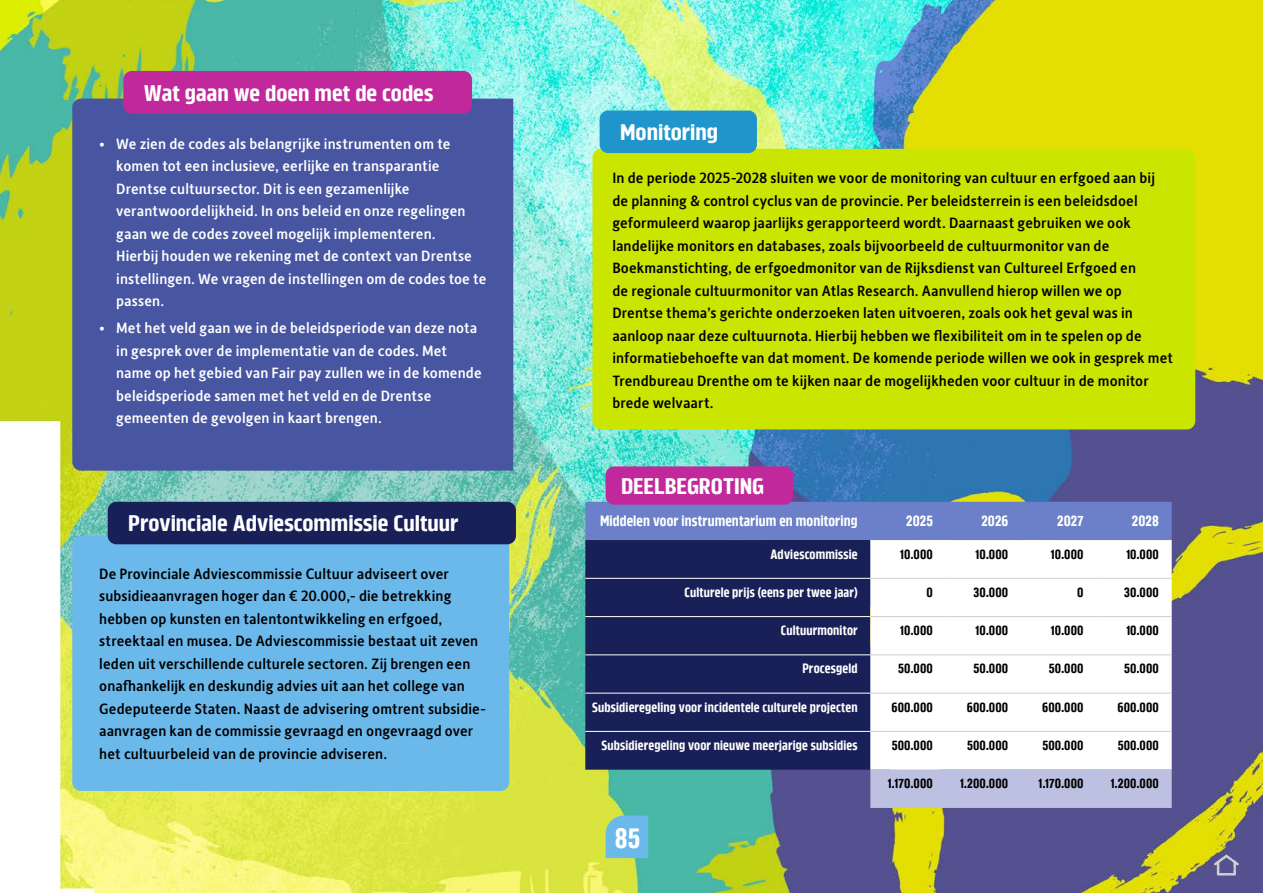
<style>
.page{position:relative;width:1263px;height:893px;background:#fff}
.page>*{position:absolute;margin:0;border:0;box-sizing:border-box;transform-origin:0 0}
.t1{font:700 condensed 28.5px "Amfibia";color:#fff}
.t2{font:700 condensed 22.5px "Amfibia";color:#fff;scale:1.1 1}
.t3{font:500 15px/22.5px "Alber New";letter-spacing:.005em;color:#000}
.opsomming_zwart_zonder_wit{font:500 15px/22.5px "Alber New";letter-spacing:.005em;color:#fff}
.koptekst{font:700 condensed 15px "Amfibia";letter-spacing:.01em;color:#fff}
.body{font:700 condensed 13.5px "Amfibia";letter-spacing:.005em;color:#000}
.linker_kol{font:700 condensed 13.5px "Amfibia";letter-spacing:.015em;color:#fff}
</style>
<div class="page">
<img style="left:0;top:0;width:1263px;height:893px">
<div style="left:72px;top:536px;width:437px;height:255px;background:#6bb8ea;border-radius:9px"></div>
<div style="left:592px;top:149px;width:603px;height:280px;background:#cae500;border-radius:9px"></div>
<div style="left:72px;top:99px;width:441px;height:372px;background:#4856a2"></div>
<div style="left:585px;top:502px;width:587px;height:38px;background:#6b80c8"></div>
<div style="left:585px;top:540px;width:285px;height:230px;background:#192057"></div>
<svg style="left:870px;top:540px;width:302px;height:230px"></svg>
<div style="left:870px;top:770px;width:302px;height:38px;background:#bcc1e2"></div>
<hr style="left:585px;top:578px;width:285px;height:1px;background:#fff">
<hr style="left:585px;top:616px;width:285px;height:1px;background:#fff">
<hr style="left:585px;top:654px;width:285px;height:1px;background:#fff">
<hr style="left:585px;top:693px;width:285px;height:1px;background:#fff">
<hr style="left:585px;top:731px;width:285px;height:1px;background:#fff">
<hr style="left:870px;top:578px;width:76px;height:1px;background:#cfcfcf">
<hr style="left:946px;top:578px;width:75px;height:1px;background:#cfcfcf">
<hr style="left:1021px;top:578px;width:75px;height:1px;background:#cfcfcf">
<hr style="left:1096px;top:578px;width:76px;height:1px;background:#cfcfcf">
<hr style="left:870px;top:616px;width:76px;height:1px;background:#cfcfcf">
<hr style="left:946px;top:616px;width:75px;height:1px;background:#cfcfcf">
<hr style="left:1021px;top:616px;width:75px;height:1px;background:#cfcfcf">
<hr style="left:1096px;top:616px;width:76px;height:1px;background:#cfcfcf">
<hr style="left:870px;top:654px;width:76px;height:1px;background:#cfcfcf">
<hr style="left:946px;top:654px;width:75px;height:1px;background:#cfcfcf">
<hr style="left:1021px;top:654px;width:75px;height:1px;background:#cfcfcf">
<hr style="left:1096px;top:654px;width:76px;height:1px;background:#cfcfcf">
<hr style="left:870px;top:693px;width:76px;height:1px;background:#cfcfcf">
<hr style="left:946px;top:693px;width:75px;height:1px;background:#cfcfcf">
<hr style="left:1021px;top:693px;width:75px;height:1px;background:#cfcfcf">
<hr style="left:1096px;top:693px;width:76px;height:1px;background:#cfcfcf">
<hr style="left:870px;top:731px;width:76px;height:1px;background:#cfcfcf">
<hr style="left:946px;top:731px;width:75px;height:1px;background:#cfcfcf">
<hr style="left:1021px;top:731px;width:75px;height:1px;background:#cfcfcf">
<hr style="left:1096px;top:731px;width:76px;height:1px;background:#cfcfcf">
<div style="left:605px;top:466px;width:188px;height:39px;background:#c1289b;border-radius:9px"></div>
<div style="left:600px;top:111px;width:157px;height:42px;background:#2095cc;border-radius:9px"></div>
<div style="left:108px;top:502px;width:408px;height:42px;background:#192057;border-radius:9px"></div>
<div style="left:123px;top:71px;width:349px;height:42px;background:#c1289b;border-radius:9px"></div>
<div style="left:606px;top:816px;width:42px;height:42px;background:#6bb8ea"></div>
<svg style="left:1212px;top:853px;width:28px;height:23px"></svg>
<p class="t2" style="left:144px;top:79px;width:265px">Wat gaan we doen met de codes</p>
<p class="opsomming_zwart_zonder_wit" style="left:116px;top:132px;width:372px;text-indent:-17px">• We zien de codes als belangrijke instrumenten om te komen tot een inclusieve, eerlijke en transparantie Drentse cultuursector. Dit is een gezamenlijke verantwoordelijkheid. In ons beleid en onze regelingen gaan we de codes zoveel mogelijk implementeren.<br>Hierbij houden we rekening met de context van Drentse instellingen. We vragen de instellingen om de codes toe te passen.</p>
<p class="opsomming_zwart_zonder_wit" style="left:116px;top:316px;width:367px;text-indent:-17px">• Met het veld gaan we in de beleidsperiode van deze nota in gesprek over de implementatie van de codes. Met name op het gebied van Fair pay zullen we in de komende beleidsperiode samen met het veld en de Drentse gemeenten de gevolgen in kaart brengen.</p>
<p class="t2" style="left:128px;top:509px;width:301px">Provinciale Adviescommissie Cultuur</p>
<p class="t3" style="left:99px;top:561px;width:388px">De Provinciale Adviescommissie Cultuur adviseert over subsidieaanvragen hoger dan € 20.000,- die betrekking hebben op kunsten en talentontwikkeling en erfgoed, streektaal en musea. De Adviescommissie bestaat uit zeven leden uit verschillende culturele sectoren. Zij brengen een onafhankelijk en deskundig advies uit aan het college van Gedeputeerde Staten. Naast de advisering omtrent subsidie&shy;aanvragen kan de commissie gevraagd en ongevraagd over het cultuurbeleid van de provincie adviseren.</p>
<p class="t2" style="left:620px;top:118px;width:91px">Monitoring</p>
<p class="t3" style="left:612px;top:166px;width:562px">In de periode 2025-2028 sluiten we voor de monitoring van cultuur en erfgoed aan bij de planning &amp; control cyclus van de provincie. Per beleidsterrein is een beleidsdoel geformuleerd waarop jaarlijks gerapporteerd wordt. Daarnaast gebruiken we ook landelijke monitors en databases, zoals bijvoorbeeld de cultuurmonitor van de Boekmanstichting, de erfgoedmonitor van de Rijksdienst van Cultureel Erfgoed en<br>de regionale cultuurmonitor van Atlas Research. Aanvullend hierop willen we op Drentse thema’s gerichte onderzoeken laten uitvoeren, zoals ook het geval was in aanloop naar deze cultuurnota. Hierbij hebben we flexibiliteit om in te spelen op de informatiebehoefte van dat moment. De komende periode willen we ook in gesprek met Trendbureau Drenthe om te kijken naar de mogelijkheden voor cultuur in de monitor brede welvaart.</p>
<p class="t2" style="left:621px;top:472px;width:132px">DEELBEGROTING</p>
<p class="koptekst" style="left:600px;top:511px;width:259px">Middelen voor instrumentarium en monitoring</p>
<p class="koptekst" style="left:906px;top:511px;width:28px">2025</p>
<p class="koptekst" style="left:981px;top:511px;width:28px">2026</p>
<p class="koptekst" style="left:1057px;top:511px;width:28px">2027</p>
<p class="koptekst" style="left:1132px;top:511px;width:28px">2028</p>
<p class="linker_kol" style="left:770px;top:545px;width:89px">Adviescommissie</p>
<p class="body" style="left:900px;top:545px;width:34px">10.000</p>
<p class="body" style="left:976px;top:545px;width:34px">10.000</p>
<p class="body" style="left:1051px;top:545px;width:34px">10.000</p>
<p class="body" style="left:1126px;top:545px;width:34px">10.000</p>
<p class="linker_kol" style="left:684px;top:584px;width:175px">Culturele prijs (eens per twee jaar)</p>
<p class="body" style="left:926px;top:584px;width:8px">0</p>
<p class="body" style="left:973px;top:584px;width:36px">30.000</p>
<p class="body" style="left:1077px;top:584px;width:8px">0</p>
<p class="body" style="left:1124px;top:584px;width:36px">30.000</p>
<p class="linker_kol" style="left:781px;top:622px;width:78px">Cultuurmonitor</p>
<p class="body" style="left:900px;top:622px;width:34px">10.000</p>
<p class="body" style="left:976px;top:622px;width:34px">10.000</p>
<p class="body" style="left:1051px;top:622px;width:34px">10.000</p>
<p class="body" style="left:1126px;top:622px;width:34px">10.000</p>
<p class="linker_kol" style="left:802px;top:660px;width:57px">Procesgeld</p>
<p class="body" style="left:898px;top:660px;width:36px">50.000</p>
<p class="body" style="left:973px;top:660px;width:36px">50.000</p>
<p class="body" style="left:1049px;top:660px;width:36px">50.000</p>
<p class="body" style="left:1124px;top:660px;width:36px">50.000</p>
<p class="linker_kol" style="left:592px;top:698px;width:267px">Subsidieregeling voor incidentele culturele projecten</p>
<p class="body" style="left:891px;top:698px;width:43px">600.000</p>
<p class="body" style="left:967px;top:698px;width:43px">600.000</p>
<p class="body" style="left:1042px;top:698px;width:43px">600.000</p>
<p class="body" style="left:1117px;top:698px;width:43px">600.000</p>
<p class="linker_kol" style="left:601px;top:737px;width:258px">Subsidieregeling voor nieuwe meerjarige subsidies</p>
<p class="body" style="left:892px;top:737px;width:43px">500.000</p>
<p class="body" style="left:967px;top:737px;width:43px">500.000</p>
<p class="body" style="left:1042px;top:737px;width:43px">500.000</p>
<p class="body" style="left:1118px;top:737px;width:43px">500.000</p>
<p class="body" style="left:888px;top:775px;width:46px">1.170.000</p>
<p class="body" style="left:960px;top:775px;width:50px">1.200.000</p>
<p class="body" style="left:1039px;top:775px;width:46px">1.170.000</p>
<p class="body" style="left:1111px;top:775px;width:50px">1.200.000</p>
<h1 class="t1" style="left:615px;top:819px;width:27px">85</h1>
</div>
